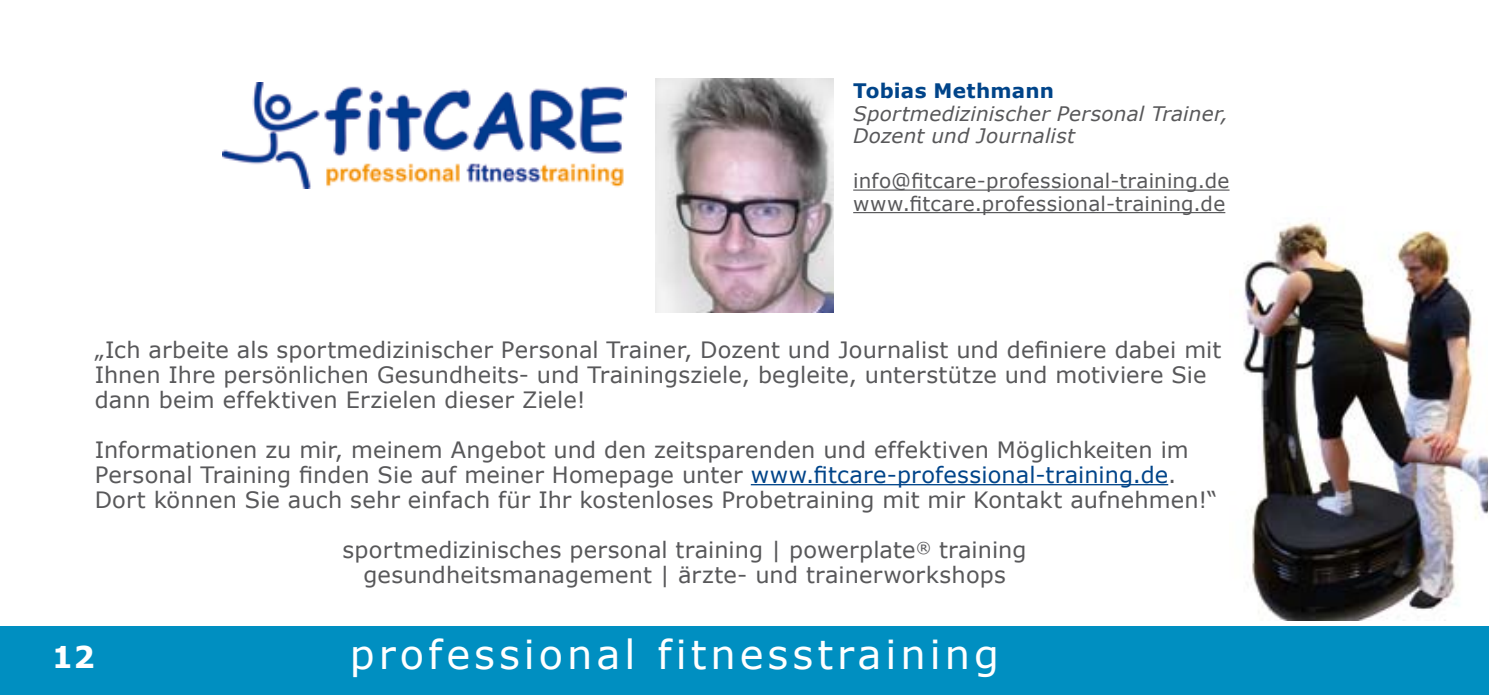
<style>
.page{position:relative;width:1489px;height:695px;background:#fff}
.page>*{position:absolute;margin:0;border:0;box-sizing:border-box;transform-origin:0 0}
.t1{font:40px "Verdana";letter-spacing:.1em;color:#fff}
.t2{font:700 30px "Verdana";color:#fff}
.t3{font:22.5px/25px "Verdana";letter-spacing:.005em;color:#58585a}
.t4{font:20px/22.5px "Verdana";letter-spacing:.01em;color:#58585a}
.t5{font:italic 20px/22.5px "Verdana";letter-spacing:.01em;color:#58585a}
.t6{font:700 20px "Verdana";letter-spacing:.01em;color:#004489}
.s1{color:#004489}
</style>
<div class="page">
<div style="left:0;top:626px;width:1488px;height:68px;background:#008fc1"></div>
<img style="left:1243px;top:220px;width:244px;height:400px">
<hr style="left:750px;top:484px;width:418px;height:1px;background:#004489">
<hr style="left:853px;top:189px;width:376px;height:2px;background:#58585a">
<hr style="left:853px;top:212px;width:372px;height:1px;background:#58585a">
<img style="left:656px;top:78px;width:177px;height:234px">
<img style="left:222px;top:83px;width:404px;height:106px">
<p class="t6" style="left:853px;top:78px;width:202px">Tobias Methmann</p>
<p class="t5" style="left:853px;top:102px;width:376px">Sportmedizinischer Personal Trainer,<br>Dozent und Journalist</p>
<p class="t4" style="left:853px;top:170px;width:378px">info@fitcare-professional-training.de www.fitcare.professional-training.de</p>
<p class="t3" style="left:95px;top:337px;width:1128px">„Ich arbeite als sportmedizinischer Personal Trainer, Dozent und Journalist und definiere dabei mit<br>Ihnen Ihre persönlichen Gesundheits- und Trainingsziele, begleite, unterstütze und motiviere Sie dann beim effektiven Erzielen dieser Ziele!</p>
<p class="t3" style="left:95px;top:437px;width:1124px">Informationen zu mir, meinem Angebot und den zeitsparenden und effektiven Möglichkeiten im<br>Personal Training finden Sie auf meiner Homepage unter <span class="s1">www.fitcare-professional-training.de</span>.<br>Dort können Sie auch sehr einfach für Ihr kostenloses Probetraining mit mir Kontakt aufnehmen!“</p>
<p class="t3" style="left:342px;top:537px;width:685px;text-align:center">sportmedizinisches personal training | powerplate<sup>®</sup> training gesundheitsmanagement | ärzte- und trainerworkshops</p>
<h2 class="t2" style="left:52px;top:637px;width:44px">12</h2>
<h1 class="t1" style="left:350px;top:628px;width:650px">professional fitnesstraining</h1>
</div>
